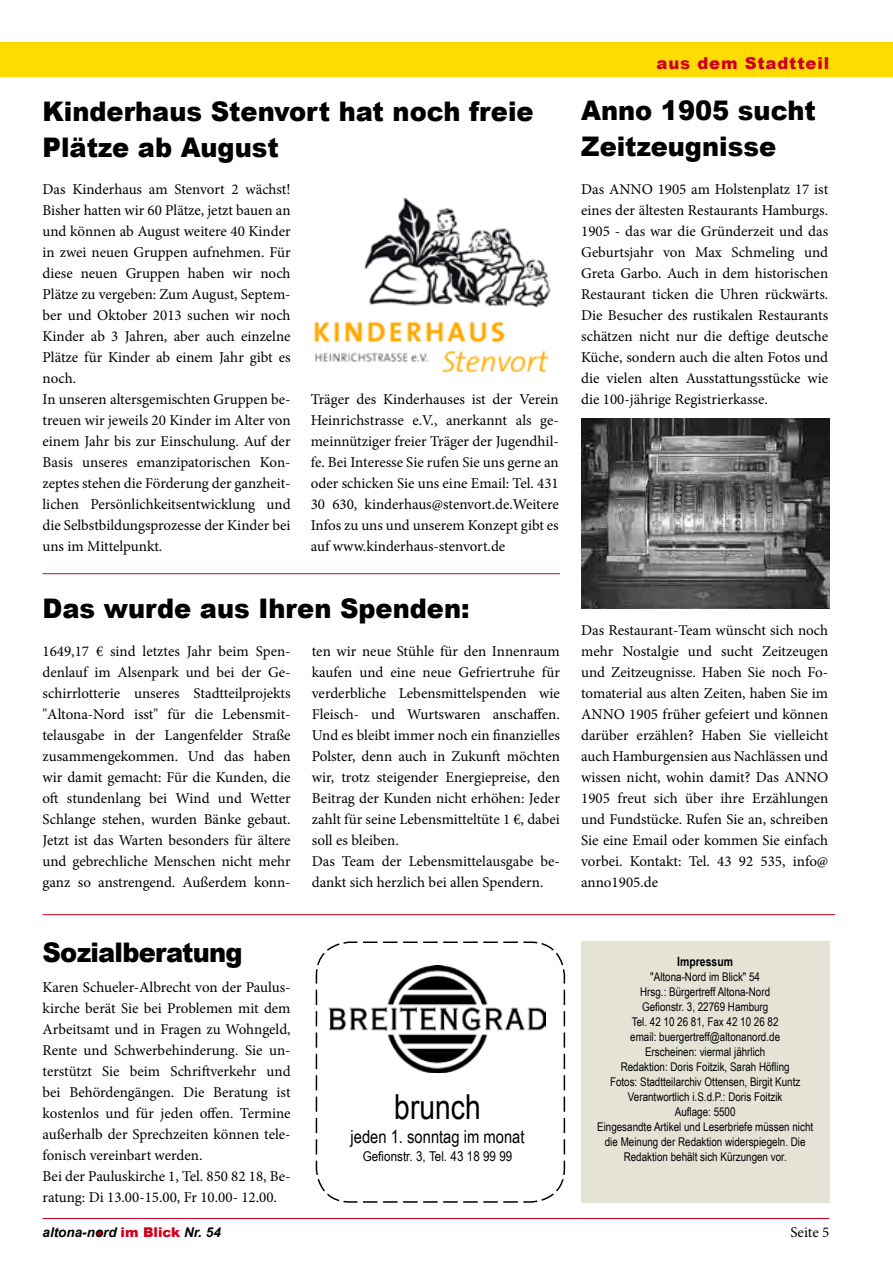
<style>
.page{position:relative;width:893px;height:1263px;background:#fff}
.page>*{position:absolute;margin:0;border:0;box-sizing:border-box;transform-origin:0 0}
.t1{font:34.5px "Arial Narrow";color:#000}
.t2{font:900 27px/36px "Arial";color:#000;scale:.95 1}
.t3{font:900 27px "Arial";letter-spacing:-.03em;color:#000;scale:.95 1}
.t4{font:18px "Arial Narrow";color:#000}
.t5{font:900 16.5px "Arial";letter-spacing:.05em;color:#d1001f}
.t6{font:15px/21px "Minion Pro";color:#000;text-align:justify}
.t7{font:13.5px "Arial Narrow";letter-spacing:.005em;color:#000;scale:1.05 1}
.t8{font:italic 700 13.5px "Arial";color:#000}
.t9{font:700 12.75px "Arial Narrow";color:#000}
.t10{font:12px/15px "Arial Narrow";color:#000;text-align:center}
.s1{font-weight:900;font-style:normal;color:#d1001f}
</style>
<div class="page">
<svg style="left:97px;top:1230px;width:5px;height:6px"></svg>
<hr style="left:43px;top:1218px;width:786px;height:1px;background:#d1001f">
<div style="left:0;top:43px;width:893px;height:34px;background:#ffdc00"></div>
<svg style="left:315px;top:941px;width:251px;height:262px"></svg>
<img style="left:330px;top:966px;width:215px;height:106px">
<div style="left:581px;top:941px;width:248px;height:262px;background:#e4e3d6"></div>
<hr style="left:43px;top:914px;width:792px;height:1px;background:#d1001f">
<img style="left:581px;top:419px;width:248px;height:190px">
<img style="left:313px;top:197px;width:238px;height:176px">
<hr style="left:43px;top:573px;width:517px;height:1px;background:#d1001f">
<h2 class="t2" style="left:43px;top:92px;width:518px">Kinderhaus Stenvort hat noch freie<br>Plätze ab August</h2>
<p class="t6" style="left:43px;top:179px;width:250px;text-align:left">Das Kinderhaus am Stenvort 2 wächst!<br>Bisher hatten wir 60 Plätze, jetzt bauen an und können ab August weitere 40 Kinder in zwei neuen Gruppen aufnehmen. Für diese neuen Gruppen haben wir noch Plätze zu vergeben: Zum August, Septem&shy;ber und Oktober 2013 suchen wir noch Kinder ab 3 Jahren, aber auch einzelne Plätze für Kinder ab einem Jahr gibt es noch.<br>In unseren altersgemischten Gruppen be&shy;treuen wir jeweils 20 Kinder im Alter von einem Jahr bis zur Einschulung. Auf der Basis unseres emanzipatorischen Kon&shy;zeptes stehen die Förderung der ganzheit&shy;lichen Persönlichkeitsentwicklung und die Selbstbildungsprozesse der Kinder bei uns im Mittelpunkt.</p>
<p class="t6" style="left:311px;top:389px;width:250px">Träger des Kinderhauses ist der Verein Heinrichstrasse e.V., anerkannt als ge&shy;meinnütziger freier Träger der Jugendhil&shy;fe. Bei Interesse Sie rufen Sie uns gerne an oder schicken Sie uns eine Email: Tel. 431<br>30 630, kinderhaus@stenvort.de.Weitere Infos zu uns und unserem Konzept gibt es auf www.kinderhaus-stenvort.de</p>
<h2 class="t2" style="left:43px;top:589px;width:451px">Das wurde aus Ihren Spenden:</h2>
<p class="t6" style="left:42px;top:641px;width:250px">1649,17 € sind letztes Jahr beim Spen&shy;denlauf im Alsenpark und bei der Ge&shy;schirrlotterie unseres Stadtteilprojekts "Altona-Nord isst" für die Lebensmit&shy;telausgabe in der Langenfelder Straße zusammengekommen. Und das haben wir damit gemacht: Für die Kunden, die oft stundenlang bei Wind und Wetter Schlange stehen, wurden Bänke gebaut.<br>Jetzt ist das Warten besonders für ältere und gebrechliche Menschen nicht mehr ganz so anstrengend. Außerdem konn-</p>
<p class="t6" style="left:312px;top:641px;width:250px;text-align:left">ten wir neue Stühle für den Innenraum kaufen und eine neue Gefriertruhe für verderbliche Lebensmittelspenden wie Fleisch- und Wurtswaren anschaffen.<br>Und es bleibt immer noch ein finanzielles Polster, denn auch in Zukunft möchten wir, trotz steigender Energiepreise, den Beitrag der Kunden nicht erhöhen: Jeder zahlt für seine Lebensmitteltüte 1 €, dabei soll es bleiben.<br>Das Team der Lebensmittelausgabe be&shy;dankt sich herzlich bei allen Spendern.</p>
<h2 class="t3" style="left:43px;top:933px;width:212px">Sozialberatung</h2>
<p class="t6" style="left:43px;top:977px;width:250px;text-align:left">Karen Schueler-Albrecht von der Paulus&shy;kirche berät Sie bei Problemen mit dem Arbeitsamt und in Fragen zu Wohngeld, Rente und Schwerbehinderung. Sie un&shy;terstützt Sie beim Schriftverkehr und bei Behördengängen. Die Beratung ist kostenlos und für jeden offen. Termine außerhalb der Sprechzeiten können tele&shy;fonisch vereinbart werden.<br>Bei der Pauluskirche 1, Tel. 850 82 18, Be&shy;ratung: Di 13.00-15.00, Fr 10.00- 12.00.</p>
<h1 class="t1" style="left:394px;top:1081px;width:88px">brunch</h1>
<p class="t4" style="left:351px;top:1123px;width:175px">jeden 1. sonntag im monat</p>
<p class="t7" style="left:363px;top:1146px;width:144px">Gefionstr. 3, Tel. 43 18 99 99</p>
<p class="t5" style="left:657px;top:51px;width:174px">aus dem Stadtteil</p>
<h2 class="t2" style="left:581px;top:92px;width:249px">Anno 1905 sucht<br>Zeitzeugnisse</h2>
<p class="t6" style="left:581px;top:179px;width:249px">Das ANNO 1905 am Holstenplatz 17 ist eines der ältesten Restaurants Hamburgs.<br>1905 - das war die Gründerzeit und das Geburtsjahr von Max Schmeling und Greta Garbo. Auch in dem historischen Restaurant ticken die Uhren rückwärts.<br>Die Besucher des rustikalen Restaurants schätzen nicht nur die deftige deutsche Küche, sondern auch die alten Fotos und die vielen alten Ausstattungsstücke wie die 100-jährige Registrierkasse.</p>
<p class="t6" style="left:581px;top:620px;width:249px">Das Restaurant-Team wünscht sich noch mehr Nostalgie und sucht Zeitzeugen und Zeitzeugnisse. Haben Sie noch Fo&shy;tomaterial aus alten Zeiten, haben Sie im ANNO 1905 früher gefeiert und können darüber erzählen? Haben Sie vielleicht auch Hamburgensien aus Nachlässen und wissen nicht, wohin damit? Das ANNO 1905 freut sich über ihre Erzählungen und Fundstücke. Rufen Sie an, schreiben Sie eine Email oder kommen Sie einfach vorbei. Kontakt: Tel. 43 92 535, info@ anno1905.de</p>
<p class="t9" style="left:677px;top:952px;width:57px">Impressum</p>
<p class="t10" style="left:597px;top:969px;width:218px">"Altona-Nord im Blick" 54<br>Hrsg.: Bürgertreff Altona-Nord<br>Gefionstr. 3, 22769 Hamburg<br>Tel. 42 10 26 81, Fax 42 10 26 82<br>email: buergertreff@altonanord.de<br>Erscheinen: viermal jährlich<br>Redaktion: Doris Foitzik, Sarah Höfling<br>Fotos: Stadtteilarchiv Ottensen, Birgit Kuntz Verantwortlich i.S.d.P.: Doris Foitzik<br>Auflage: 5500<br>Eingesandte Artikel und Leserbriefe müssen nicht die Meinung der Redaktion widerspiegeln. Die Redaktion behält sich Kürzungen vor.</p>
<p class="t8" style="left:43px;top:1223px;width:180px">altona-nord <span class="s1">im Blick</span> Nr. 54</p>
<p class="t6" style="left:790px;top:1222px;width:40px">Seite 5</p>
</div>
